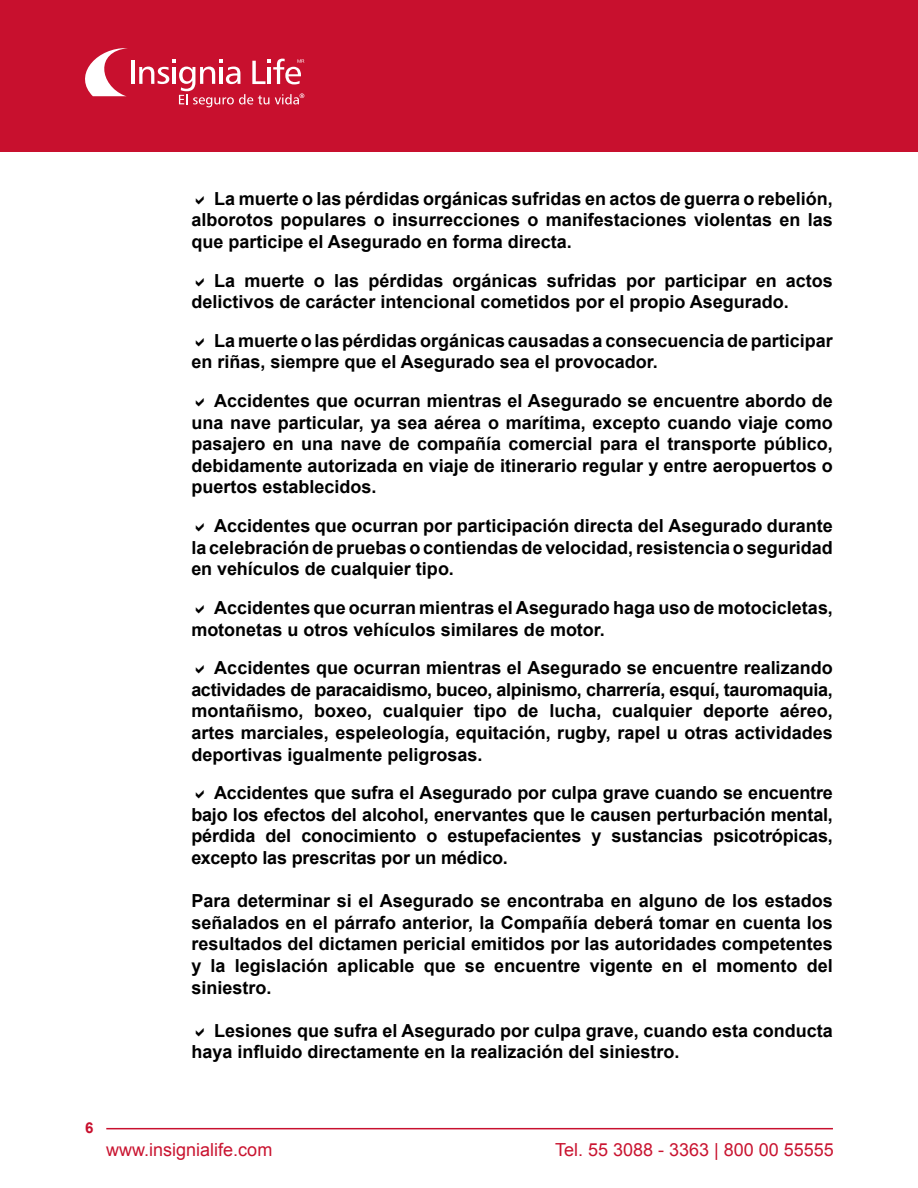
<style>
.page{position:relative;width:918px;height:1188px;background:#fff}
.page>*{position:absolute;margin:0;border:0;box-sizing:border-box;transform-origin:0 0}
.t1{font:700 18px/21.6px "Arial";color:#000;text-align:justify}
.t2{font:18px "Arial";color:#c91430}
.t3{font:700 15px "Arial";color:#c8102e}
</style>
<div class="page">
<div style="left:0;top:0;width:918px;height:152px;background:#c8102e"></div>
<svg style="left:85px;top:48px;width:43px;height:48px"></svg>
<hr style="left:131px;top:61px;width:3px;height:23px;background:#fff">
<svg style="left:139px;top:59px;width:165px;height:48px"></svg>
<hr style="left:106px;top:1128px;width:727px;height:1px;background:#c8102e">
<p class="t1" style="left:191px;top:188px;width:643px;text-indent:23px">La muerte o las pérdidas orgánicas sufridas en actos de guerra o rebelión, alborotos populares o insurrecciones o manifestaciones violentas en las que participe el Asegurado en forma directa.</p>
<p class="t1" style="left:191px;top:270px;width:643px;text-indent:23px">La muerte o las pérdidas orgánicas sufridas por participar en actos delictivos de carácter intencional cometidos por el propio Asegurado.</p>
<p class="t1" style="left:191px;top:330px;width:643px;text-indent:23px">La muerte o las pérdidas orgánicas causadas a consecuencia de participar en riñas, siempre que el Asegurado sea el provocador.</p>
<p class="t1" style="left:191px;top:391px;width:643px;text-indent:23px">Accidentes que ocurran mientras el Asegurado se encuentre abordo de una nave particular, ya sea aérea o marítima, excepto cuando viaje como pasajero en una nave de compañía comercial para el transporte público, debidamente autorizada en viaje de itinerario regular y entre aeropuertos o puertos establecidos.</p>
<p class="t1" style="left:191px;top:516px;width:643px;text-indent:23px">Accidentes que ocurran por participación directa del Asegurado durante la celebración de pruebas o contiendas de velocidad, resistencia o seguridad en vehículos de cualquier tipo.</p>
<p class="t1" style="left:191px;top:597px;width:643px;text-indent:23px">Accidentes que ocurran mientras el Asegurado haga uso de motocicletas, motonetas u otros vehículos similares de motor.</p>
<p class="t1" style="left:191px;top:658px;width:643px;text-indent:23px">Accidentes que ocurran mientras el Asegurado se encuentre realizando actividades de paracaidismo, buceo, alpinismo, charrería, esquí, tauromaquia, montañismo, boxeo, cualquier tipo de lucha, cualquier deporte aéreo, artes marciales, espeleología, equitación, rugby, rapel u otras actividades deportivas igualmente peligrosas.</p>
<p class="t1" style="left:191px;top:783px;width:643px;text-indent:23px">Accidentes que sufra el Asegurado por culpa grave cuando se encuentre bajo los efectos del alcohol, enervantes que le causen perturbación mental, pérdida del conocimiento o estupefacientes y sustancias psicotrópicas, excepto las prescritas por un médico.</p>
<p class="t1" style="left:191px;top:891px;width:643px">Para determinar si el Asegurado se encontraba en alguno de los estados señalados en el párrafo anterior, la Compañía deberá tomar en cuenta los resultados del dictamen pericial emitidos por las autoridades competentes y la legislación aplicable que se encuentre vigente en el momento del siniestro.</p>
<p class="t1" style="left:191px;top:1020px;width:643px;text-indent:23px">Lesiones que sufra el Asegurado por culpa grave, cuando esta conducta haya influido directamente en la realización del siniestro.</p>
<p class="t3" style="left:85px;top:1118px;width:10px">6</p>
<p class="t2" style="left:106px;top:1138px;width:168px">www.insignialife.com</p>
<p class="t2" style="left:555px;top:1138px;width:280px">Tel. 55 3088 - 3363 | 800 00 55555</p>
</div>
